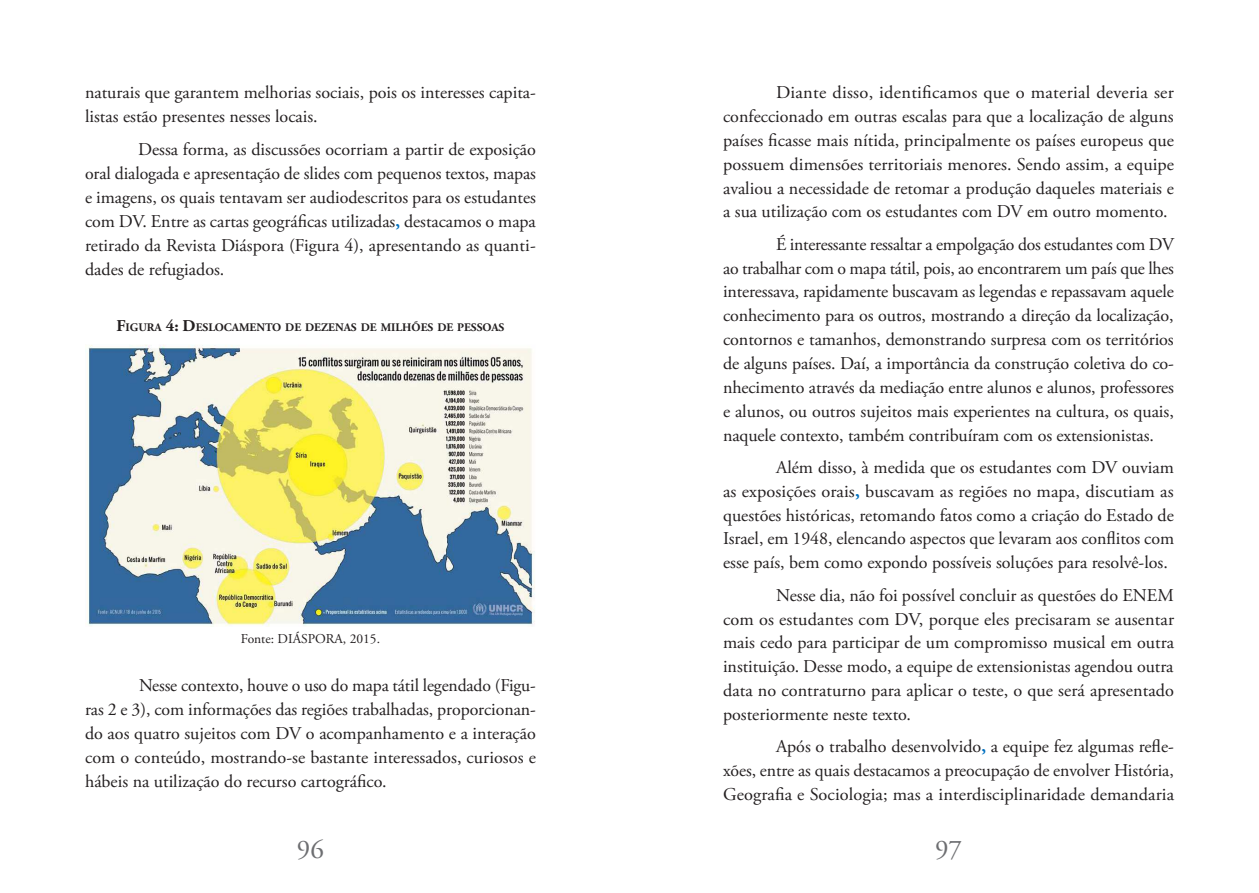
<style>
.page{position:relative;width:1259px;height:893px;background:#fff}
.page>*{position:absolute;margin:0;border:0;box-sizing:border-box;transform-origin:0 0}
.t1{font:27px "Adobe Garamond Pro";color:#6d6e71}
.t2{font:18px/23.9px "Adobe Garamond Pro";letter-spacing:-.005em;color:#231f20;text-align:justify}
.t3{font:13.5px "Adobe Garamond Pro";color:#231f20}
.t4{font:700 11.55px "Adobe Garamond Pro";color:#231f20}
.s1{font-weight:700;color:#0070c0}
.s2{font-size:16.5px}
</style>
<div class="page">
<img style="left:87px;top:345px;width:448px;height:282px">
<p class="t2" style="left:85px;top:81px;width:452px">naturais que garantem melhorias sociais, pois os interesses capita&shy;listas estão presentes nesses locais.</p>
<p class="t2" style="left:85px;top:137px;width:452px;text-indent:53px">Dessa forma, as discussões ocorriam a partir de exposição oral dialogada e apresentação de slides com pequenos textos, mapas e imagens, os quais tentavam ser audiodescritos para os estudantes com DV. Entre as cartas geográicas utilizadas<span class="s1">,</span> destacamos o mapa retirado da Revista Diáspora (Figura 4), apresentando as quanti&shy;dades de refugiados.</p>
<p class="t4" style="left:117px;top:321px;width:389px"><span class="s2">F</span>IGURA <span class="s2">4: D</span>ESLOCAMENTO DE DEZENAS DE MILHÕES DE PESSOAS</p>
<p class="t3" style="left:241px;top:632px;width:141px">Fonte: DIÁSPORA, 2015.</p>
<p class="t2" style="left:85px;top:674px;width:452px;text-indent:54px">Nesse contexto, houve o uso do mapa tátil legendado (Figu&shy;ras 2 e 3), com informações das regiões trabalhadas, proporcionan&shy;do aos quatro sujeitos com DV o acompanhamento e a interação com o conteúdo, mostrando-se bastante interessados, curiosos e hábeis na utilização do recurso cartográico.</p>
<p class="t2" style="left:723px;top:81px;width:452px;text-indent:53px">Diante disso, identiicamos que o material deveria ser confeccionado em outras escalas para que a localização de alguns países icasse mais nítida, principalmente os países europeus que possuem dimensões territoriais menores. Sendo assim, a equipe avaliou a necessidade de retomar a produção daqueles materiais e a sua utilização com os estudantes com DV em outro momento.</p>
<p class="t2" style="left:723px;top:232px;width:452px;text-indent:53px">É interessante ressaltar a empolgação dos estudantes com DV ao trabalhar com o mapa tátil, pois, ao encontrarem um país que lhes interessava, rapidamente buscavam as legendas e repassavam aquele conhecimento para os outros, mostrando a direção da localização, contornos e tamanhos, demonstrando surpresa com os territórios de alguns países. Daí, a importância da construção coletiva do co&shy;nhecimento através da mediação entre alunos e alunos, professores e alunos, ou outros sujeitos mais experientes na cultura, os quais, naquele contexto, também contribuíram com os extensionistas.</p>
<p class="t2" style="left:723px;top:456px;width:452px;text-indent:53px">Além disso, à medida que os estudantes com DV ouviam as exposições orais<span class="s1">,</span> buscavam as regiões no mapa, discutiam as questões históricas, retomando fatos como a criação do Estado de Israel, em 1948, elencando aspectos que levaram aos conlitos com esse país, bem como expondo possíveis soluções para resolvê-los.</p>
<p class="t2" style="left:723px;top:583px;width:452px;text-indent:53px">Nesse dia, não foi possível concluir as questões do ENEM com os estudantes com DV, porque eles precisaram se ausentar mais cedo para participar de um compromisso musical em outra instituição. Desse modo, a equipe de extensionistas agendou outra data no contraturno para aplicar o teste, o que será apresentado posteriormente neste texto.</p>
<p class="t2" style="left:723px;top:735px;width:453px;text-indent:53px">Após o trabalho desenvolvido<span class="s1">,</span> a equipe fez algumas rele&shy;xões, entre as quais destacamos a preocupação de envolver História, Geograia e Sociologia; mas a interdisciplinaridade demandaria</p>
<h1 class="t1" style="left:297px;top:835px;width:28px">96</h1>
<h1 class="t1" style="left:935px;top:835px;width:28px">97</h1>
</div>
